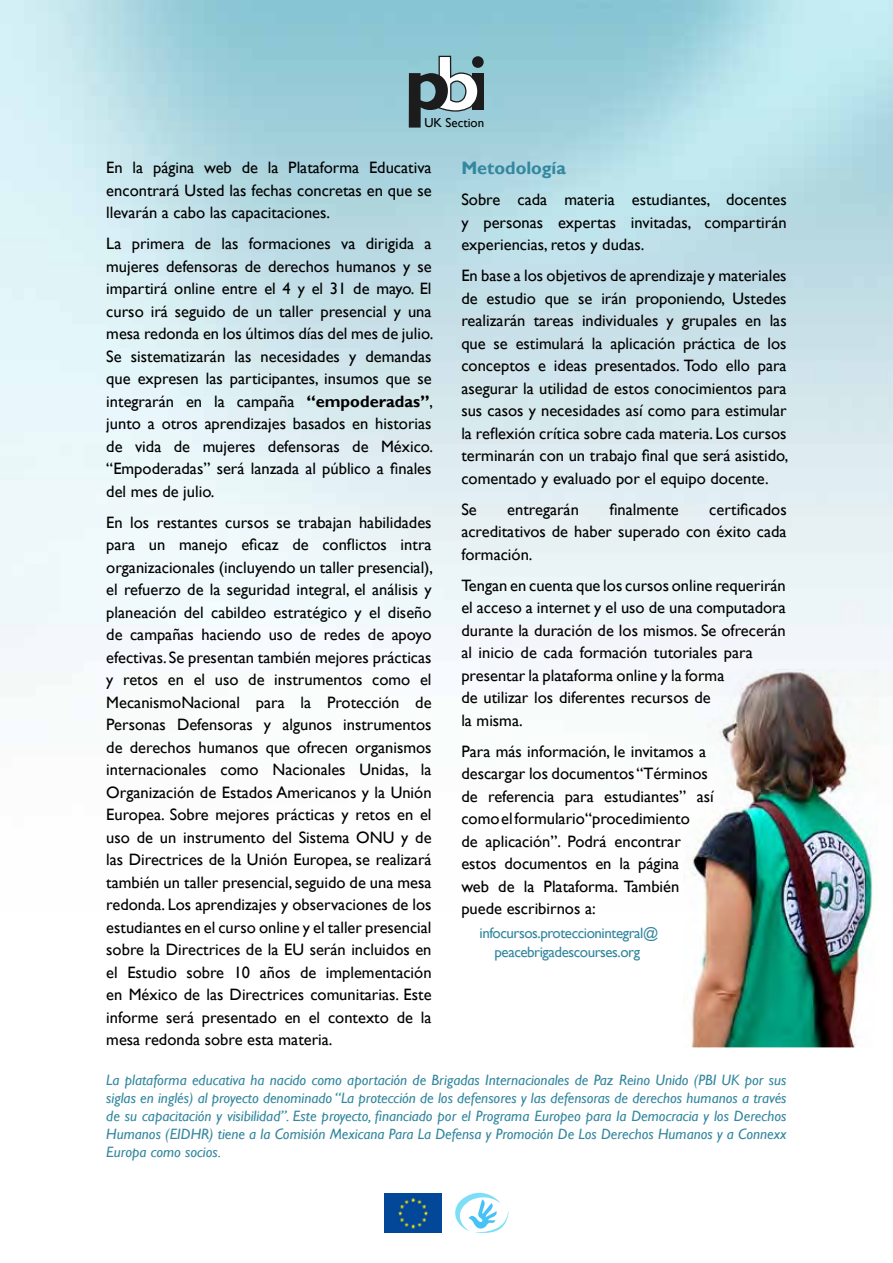
<style>
.page{position:relative;width:893px;height:1263px;background:#fff}
.page>*{position:absolute;margin:0;border:0;box-sizing:border-box;transform-origin:0 0}
.t1{font:700 18px "Gill Sans";color:#33879f}
.t2{font:16.5px/22.5px "Gill Sans";color:#000;text-align:justify}
.t3{font:italic 15px/18px "Gill Sans";color:#33879f;text-align:justify}
.t4{font:15px/19.5px "Gill Sans";letter-spacing:-.03em;color:#33879f;text-align:center}
.t5{font:12.9px "Gill Sans";color:#000}
.s1{font-weight:700}
</style>
<div class="page">
<div style="left:472px;top:73px;width:12px;height:37px;background:#1c1c1c"></div>
<div style="left:472px;top:56px;width:12px;height:12px;background:#1c1c1c;border-radius:50%"></div>
<svg style="left:409px;top:55px;width:70px;height:406px"></svg>
<svg style="left:455px;top:1192px;width:53px;height:41px"></svg>
<img style="left:384px;top:1193px;width:58px;height:39px">
<img style="left:683px;top:670px;width:195px;height:377px">
<p class="t5" style="left:424px;top:116px;width:61px">UK Section</p>
<p class="t2" style="left:106px;top:156px;width:327px">En la página web de la Plataforma Educativa encontrará Usted las fechas concretas en que se llevarán a cabo las capacitaciones.</p>
<p class="t2" style="left:106px;top:232px;width:328px">La primera de las formaciones va dirigida a mujeres defensoras de derechos humanos y se impartirá online entre el 4 y el 31 de mayo. El curso irá seguido de un taller presencial y una mesa redonda en los últimos días del mes de julio.<br>Se sistematizarán las necesidades y demandas que expresen las participantes, insumos que se integrarán en la campaña <span class="s1">“empoderadas”</span>, junto a otros aprendizajes basados en historias de vida de mujeres defensoras de México. “Empoderadas” será lanzada al público a finales del mes de julio.</p>
<p class="t2" style="left:106px;top:511px;width:328px">En los restantes cursos se trabajan habilidades para un manejo eficaz de conflictos intra organizacionales (incluyendo un taller presencial), el refuerzo de la seguridad integral, el análisis y planeación del cabildeo estratégico y el diseño de campañas haciendo uso de redes de apoyo efectivas. Se presentan también mejores prácticas y retos en el uso de instrumentos como el MecanismoNacional para la Protección de Personas Defensoras y algunos instrumentos de derechos humanos que ofrecen organismos internacionales como Nacionales Unidas, la Organización de Estados Americanos y la Unión Europea. Sobre mejores prácticas y retos en el uso de un instrumento del Sistema ONU y de las Directrices de la Unión Europea, se realizará también un taller presencial, seguido de una mesa redonda. Los aprendizajes y observaciones de los estudiantes en el curso online y el taller presencial sobre la Directrices de la EU serán incluidos en el Estudio sobre 10 años de implementación en México de las Directrices comunitarias. Este informe será presentado en el contexto de la mesa redonda sobre esta materia.</p>
<p class="t1" style="left:461px;top:157px;width:106px">Metodología</p>
<p class="t2" style="left:461px;top:189px;width:327px">Sobre cada materia estudiantes, docentes y personas expertas invitadas, compartirán experiencias, retos y dudas.</p>
<p class="t2" style="left:461px;top:265px;width:328px">En base a los objetivos de aprendizaje y materiales de estudio que se irán proponiendo, Ustedes realizarán tareas individuales y grupales en las que se estimulará la aplicación práctica de los conceptos e ideas presentados. Todo ello para asegurar la utilidad de estos conocimientos para sus casos y necesidades así como para estimular la reflexión crítica sobre cada materia. Los cursos terminarán con un trabajo final que será asistido, comentado y evaluado por el equipo docente.</p>
<p class="t2" style="left:461px;top:498px;width:17px">Se</p>
<p class="t2" style="left:507px;top:498px;width:73px">entregarán</p>
<p class="t2" style="left:609px;top:498px;width:71px">finalmente</p>
<p class="t2" style="left:461px;top:498px;width:327px;text-indent:248px">certificados acreditativos de haber superado con éxito cada formación.</p>
<p class="t2" style="left:461px;top:574px;width:326px;text-align:left">Tengan en cuenta que los cursos online requerirán el acceso a internet y el uso de una computadora durante la duración de los mismos. Se ofrecerán al inicio de cada formación tutoriales para presentar la plataforma online y la forma<br>de utilizar los diferentes recursos de<br>la misma.</p>
<p class="t2" style="left:461px;top:740px;width:254px;text-align:left">Para más información, le invitamos a descargar los documentos “Términos de referencia para estudiantes” así como el formulario “procedimiento<br>de aplicación”. Podrá encontrar estos documentos en la página<br>web de la Plataforma. También puede escribirnos a:</p>
<p class="t4" style="left:480px;top:923px;width:180px">infocursos.proteccionintegral@ peacebrigadescourses.org</p>
<p class="t3" style="left:106px;top:1071px;width:682px">La plataforma educativa ha nacido como aportación de Brigadas Internacionales de Paz Reino Unido (PBI UK por sus siglas en inglés) al proyecto denominado “La protección de los defensores y las defensoras de derechos humanos a través de su capacitación y visibilidad”. Este proyecto, financiado por el Programa Europeo para la Democracia y los Derechos Humanos (EIDHR) tiene a la Comisión Mexicana Para La Defensa y Promoción De Los Derechos Humanos y a Connexx Europa como socios.</p>
</div>
